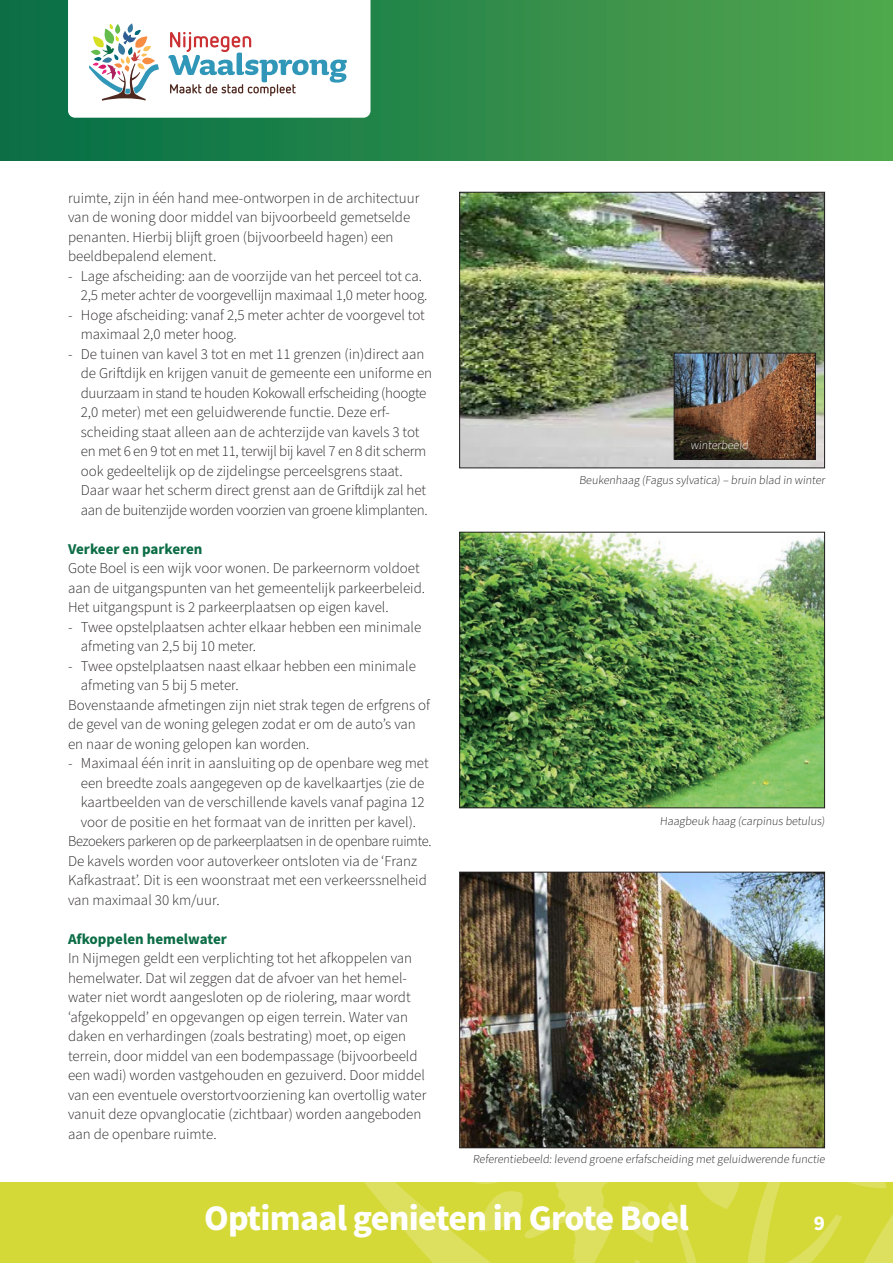
<style>
.page{position:relative;width:893px;height:1263px;background:#fff}
.page>*{position:absolute;margin:0;border:0;box-sizing:border-box;transform-origin:0 0}
.t1{font:700 36px "Source Sans Pro";letter-spacing:-.02em;color:#fff}
.t2{font:700 21px "Source Sans Pro";color:#fff}
.platte_tekst{font:300 15px/19.5px "Source Sans Pro";color:#231f20}
.platte_tekst-2{font:300 15px "Source Sans Pro";letter-spacing:-.02em;color:#231f20}
.platte_tekst-3{font:300 15px "Source Sans Pro";letter-spacing:-.02em;color:#231f20;scale:.96 1}
.Tussenkop_groen1{font:700 15px "Source Sans Pro";color:#0c6d46}
.Fotobijschrift{font:300 12px "Source Sans Pro";letter-spacing:-.005em;color:#231f20}
.Fotobijschrift-2{font:300 12px "Source Sans Pro";color:#fff}
</style>
<div class="page">
<div style="left:0;top:0;width:893px;height:160px;background:linear-gradient(to right,#046d46,#53a64d)"></div>
<div style="left:0;top:1182px;width:893px;height:81px;background:#d5d938"></div>
<svg style="left:364px;top:1182px;width:529px;height:81px"></svg>
<img style="left:461px;top:194px;width:362px;height:272px">
<div style="left:459px;top:192px;width:366px;height:276px;border:1px solid #231f20"></div>
<img style="left:461px;top:534px;width:362px;height:272px">
<div style="left:459px;top:532px;width:366px;height:276px;border:1px solid #231f20"></div>
<img style="left:676px;top:355px;width:138px;height:102px">
<div style="left:674px;top:353px;width:142px;height:106px;border:1px solid #231f20"></div>
<img style="left:461px;top:874px;width:362px;height:272px">
<div style="left:459px;top:872px;width:366px;height:276px;border:1px solid #231f20"></div>
<svg style="left:68px;top:0;width:302px;height:118px"></svg>
<p class="platte_tekst" style="left:68px;top:188px;width:353px">ruimte, zijn in één hand mee-ontworpen in de architectuur</p>
<p class="platte_tekst" style="left:68px;top:208px;width:344px">van de woning door middel van bijvoorbeeld gemetselde penanten. Hierbij blijft groen (bijvoorbeeld hagen) een beeldbepalend element.</p>
<p class="platte_tekst" style="left:68px;top:266px;width:356px">- Lage afscheiding: aan de voorzijde van het perceel tot ca.</p>
<p class="platte_tekst" style="left:81px;top:286px;width:348px">2,5 meter achter de voorgevellijn maximaal 1,0 meter hoog.</p>
<p class="platte_tekst" style="left:68px;top:305px;width:358px">- Hoge afscheiding: vanaf 2,5 meter achter de voorgevel tot</p>
<p class="platte_tekst" style="left:81px;top:325px;width:158px">maximaal 2,0 meter hoog.</p>
<p class="platte_tekst" style="left:68px;top:344px;width:358px">- De tuinen van kavel 3 tot en met 11 grenzen (in)direct aan</p>
<p class="platte_tekst" style="left:81px;top:364px;width:353px">de Griftdijk en krijgen vanuit de gemeente een uniforme en</p>
<p class="platte_tekst-2" style="left:81px;top:383px;width:347px">duurzaam in stand te houden Kokowall erfscheiding (hoogte</p>
<p class="platte_tekst" style="left:81px;top:403px;width:311px">2,0 meter) met een geluidwerende functie. Deze erf-</p>
<p class="platte_tekst" style="left:81px;top:422px;width:340px">scheiding staat alleen aan de achterzijde van kavels 3 tot</p>
<p class="platte_tekst-2" style="left:81px;top:441px;width:347px">en met 6 en 9 tot en met 11, terwijl bij kavel 7 en 8 dit scherm</p>
<p class="platte_tekst" style="left:81px;top:461px;width:323px">ook gedeeltelijk op de zijdelingse perceelsgrens staat.</p>
<p class="platte_tekst" style="left:81px;top:481px;width:347px">Daar waar het scherm direct grenst aan de Griftdijk zal het</p>
<p class="platte_tekst-2" style="left:81px;top:500px;width:348px">aan de buitenzijde worden voorzien van groene klimplanten.</p>
<p class="Tussenkop_groen1" style="left:68px;top:538px;width:136px">Verkeer en parkeren</p>
<p class="platte_tekst" style="left:68px;top:559px;width:359px">Gote Boel is een wijk voor wonen. De parkeernorm voldoet aan de uitgangspunten van het gemeentelijk parkeerbeleid.<br>Het uitgangspunt is 2 parkeerplaatsen op eigen kavel.</p>
<p class="platte_tekst" style="left:68px;top:617px;width:355px">- Twee opstelplaatsen achter elkaar hebben een minimale</p>
<p class="platte_tekst" style="left:81px;top:637px;width:177px">afmeting van 2,5 bij 10 meter.</p>
<p class="platte_tekst" style="left:68px;top:656px;width:349px">- Twee opstelplaatsen naast elkaar hebben een minimale</p>
<p class="platte_tekst" style="left:81px;top:676px;width:159px">afmeting van 5 bij 5 meter.</p>
<p class="platte_tekst" style="left:68px;top:695px;width:364px">Bovenstaande afmetingen zijn niet strak tegen de erfgrens of de gevel van de woning gelegen zodat er om de auto’s van en naar de woning gelopen kan worden.</p>
<p class="platte_tekst" style="left:68px;top:754px;width:362px">- Maximaal één inrit in aansluiting op de openbare weg met</p>
<p class="platte_tekst" style="left:81px;top:773px;width:345px">een breedte zoals aangegeven op de kavelkaartjes (zie de</p>
<p class="platte_tekst" style="left:81px;top:793px;width:345px">kaartbeelden van de verschillende kavels vanaf pagina 12</p>
<p class="platte_tekst" style="left:81px;top:812px;width:337px">voor de positie en het formaat van de inritten per kavel).</p>
<p class="platte_tekst-3" style="left:68px;top:831px;width:380px">Bezoekers parkeren op de parkeerplaatsen in de openbare ruimte.</p>
<p class="platte_tekst" style="left:68px;top:851px;width:360px">De kavels worden voor autoverkeer ontsloten via de ‘Franz<br>Kafkastraat’. Dit is een woonstraat met een verkeerssnelheid van maximaal 30 km/uur.</p>
<p class="Tussenkop_groen1" style="left:68px;top:928px;width:160px">Afkoppelen hemelwater</p>
<p class="platte_tekst" style="left:68px;top:949px;width:360px">In Nijmegen geldt een verplichting tot het afkoppelen van hemelwater. Dat wil zeggen dat de afvoer van het hemel&shy;water niet wordt aangesloten op de riolering, maar wordt ‘afgekoppeld’ en opgevangen op eigen terrein. Water van daken en verhardingen (zoals bestrating) moet, op eigen terrein, door middel van een bodempassage (bijvoorbeeld een wadi) worden vastgehouden en gezuiverd. Door middel van een eventuele overstortvoorziening kan overtollig water vanuit deze opvanglocatie (zichtbaar) worden aangeboden aan de openbare ruimte.</p>
<p class="Fotobijschrift-2" style="left:691px;top:437px;width:61px">winterbeeld</p>
<p class="Fotobijschrift" style="left:579px;top:472px;width:249px">Beukenhaag (Fagus sylvatica) – bruin blad in winter</p>
<p class="Fotobijschrift" style="left:660px;top:813px;width:168px">Haagbeuk haag (carpinus betulus)</p>
<p class="Fotobijschrift" style="left:473px;top:1151px;width:355px">Referentiebeeld:levend groene erfafscheiding met geluidwerende functie</p>
<h1 class="t1" style="left:204px;top:1193px;width:486px">Optimaal genieten in Grote Boel</h1>
<h2 class="t2" style="left:814px;top:1208px;width:13px">9</h2>
</div>
